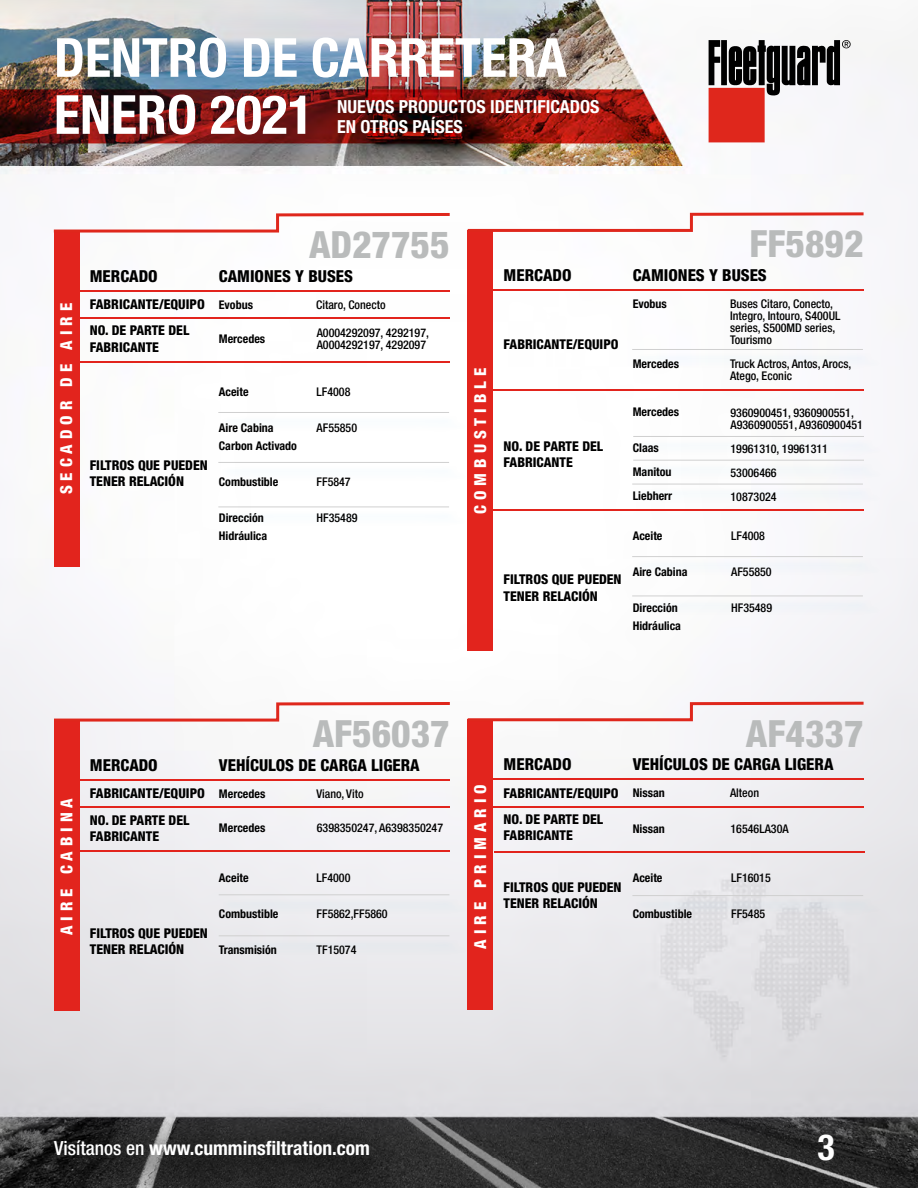
<style>
.page{position:relative;width:918px;height:1188px;background:#fff}
.page>*{position:absolute;margin:0;border:0;box-sizing:border-box;transform-origin:0 0}
.t1{font:700 condensed 54px/57px "Helvetica Neue LT Std";color:#fff}
.t2{font:800 condensed 37.5px "Helvetica Neue LT Std";color:#b9bbbb}
.t3{font:700 condensed 36px "Helvetica Neue LT Std";color:#fff}
.t4{font:700 condensed 19.5px "Helvetica Neue LT Std";color:#fff}
.t5{font:700 condensed 18px/19.5px "Helvetica Neue LT Std";color:#fff}
.t6{font:800 condensed 16.5px "Helvetica Neue LT Std";color:#000}
.t7{font:800 condensed 16.5px "Helvetica Neue LT Std";letter-spacing:.3em;color:#fff}
.t8{font:800 condensed 13.5px/16.2px "Helvetica Neue LT Std";color:#000}
.t9{font:500 condensed 12px/12px "Helvetica Neue LT Std";color:#000}
.t10{font:700 condensed 12px/18px "Helvetica Neue LT Std";color:#000}
.s1{font-weight:500}
</style>
<div class="page">
<img style="left:0;top:0;width:918px;height:1188px">
<div style="left:21px;top:1106px;width:403px;height:82px;background:#000;opacity:.77"></div>
<svg style="left:709px;top:40px;width:142px;height:102px"></svg>
<div style="left:13px;top:0;width:597px;height:178px;background:#283583;opacity:.07"></div>
<div style="left:222px;top:414px;width:244px;height:17px;background:#fcfdfe"></div>
<hr style="left:218px;top:412px;width:231px;height:1px;background:#d0d0d0">
<div style="left:222px;top:509px;width:244px;height:17px;background:#fcfdfe"></div>
<hr style="left:218px;top:507px;width:231px;height:1px;background:#d0d0d0">
<div style="left:222px;top:464px;width:244px;height:17px;background:#fcfdfe"></div>
<hr style="left:218px;top:462px;width:231px;height:1px;background:#d0d0d0">
<div style="left:54px;top:231px;width:25px;height:335px;background:#e2241d"></div>
<svg style="left:51px;top:211px;width:402px;height:23px"></svg>
<hr style="left:79px;top:290px;width:371px;height:1px;background:#e2241d">
<hr style="left:79px;top:318px;width:371px;height:1px;background:#e2241d">
<hr style="left:79px;top:362px;width:370px;height:1px;background:#e2241d">
<div style="left:223px;top:896px;width:244px;height:18px;background:#ebecf0"></div>
<hr style="left:219px;top:895px;width:230px;height:1px;background:#d0d0d0">
<div style="left:223px;top:937px;width:244px;height:18px;background:#e8e9ed"></div>
<hr style="left:219px;top:936px;width:230px;height:1px;background:#d0d0d0">
<div style="left:54px;top:720px;width:26px;height:291px;background:#e2241d"></div>
<svg style="left:51px;top:700px;width:402px;height:23px"></svg>
<hr style="left:80px;top:779px;width:370px;height:1px;background:#e2241d">
<hr style="left:80px;top:807px;width:370px;height:1px;background:#e2241d">
<hr style="left:79px;top:851px;width:370px;height:1px;background:#e2241d">
<div style="left:636px;top:897px;width:244px;height:17px;background:#e2e3e6"></div>
<hr style="left:632px;top:895px;width:231px;height:1px;background:#d0d0d0">
<div style="left:468px;top:720px;width:25px;height:290px;background:#e2241d"></div>
<svg style="left:465px;top:700px;width:402px;height:23px"></svg>
<hr style="left:493px;top:779px;width:370px;height:1px;background:#e2241d">
<hr style="left:493px;top:806px;width:370px;height:2px;background:#e2241d">
<hr style="left:495px;top:852px;width:370px;height:1px;background:#e2241d">
<div style="left:636px;top:558px;width:244px;height:17px;background:#f6f7fa"></div>
<hr style="left:632px;top:556px;width:231px;height:1px;background:#d0d0d0">
<div style="left:636px;top:351px;width:244px;height:17px;background:#f7f9fa"></div>
<hr style="left:632px;top:349px;width:231px;height:1px;background:#d0d0d0">
<div style="left:637px;top:438px;width:244px;height:17px;background:#f8fafb"></div>
<hr style="left:633px;top:436px;width:231px;height:1px;background:#d0d0d0">
<div style="left:637px;top:462px;width:244px;height:17px;background:#f8f9fb"></div>
<hr style="left:633px;top:460px;width:231px;height:1px;background:#d0d0d0">
<div style="left:636px;top:486px;width:244px;height:17px;background:#f7f9fb"></div>
<hr style="left:632px;top:484px;width:231px;height:1px;background:#d0d0d0">
<div style="left:636px;top:598px;width:244px;height:17px;background:#f5f6f9"></div>
<hr style="left:632px;top:596px;width:231px;height:1px;background:#d0d0d0">
<div style="left:468px;top:231px;width:25px;height:420px;background:#e2241d"></div>
<svg style="left:465px;top:211px;width:402px;height:22px"></svg>
<hr style="left:493px;top:289px;width:370px;height:1px;background:#e2241d">
<hr style="left:493px;top:389px;width:370px;height:1px;background:#e2241d">
<hr style="left:494px;top:509px;width:370px;height:1px;background:#e2241d">
<h1 class="t1" style="left:54px;top:28px;width:514px">DENTRO DE CARRETERA<br>ENERO 2021</h1>
<h3 class="t5" style="left:337px;top:97px;width:264px">NUEVOS PRODUCTOS IDENTIFICADOS<br>EN OTROS PAÍSES</h3>
<h3 class="t7" style="left:56px;top:494px;width:193px;rotate:-90deg">SECADOR DE AIRE</h3>
<h3 class="t6" style="left:90px;top:265px;width:69px">MERCADO</h3>
<p class="t8" style="left:90px;top:296px;width:116px">FABRICANTE/EQUIPO</p>
<p class="t8" style="left:90px;top:322px;width:101px">NO. DE PARTE DEL<br>FABRICANTE</p>
<p class="t8" style="left:90px;top:457px;width:120px">FILTROS QUE PUEDEN<br>TENER RELACIÓN</p>
<h2 class="t2" style="left:309px;top:221px;width:142px">AD27755</h2>
<h3 class="t6" style="left:219px;top:265px;width:136px">CAMIONES Y BUSES</h3>
<p class="t10" style="left:219px;top:295px;width:36px">Evobus</p>
<p class="t9" style="left:316px;top:298px;width:71px">Citaro, Conecto</p>
<p class="t10" style="left:219px;top:330px;width:48px">Mercedes</p>
<p class="t9" style="left:317px;top:327px;width:114px">A0004292097, 4292197,<br>A0004292197, 4292097</p>
<p class="t9" style="left:317px;top:386px;width:35px">LF4008</p>
<p class="t9" style="left:317px;top:422px;width:42px">AF55850</p>
<p class="t10" style="left:219px;top:383px;width:31px">Aceite</p>
<p class="t10" style="left:219px;top:419px;width:80px">Aire Cabina<br>Carbon Activado</p>
<p class="t10" style="left:219px;top:473px;width:61px">Combustible</p>
<p class="t10" style="left:219px;top:509px;width:50px">Dirección<br>Hidráulica</p>
<p class="t9" style="left:317px;top:476px;width:36px">FF5847</p>
<p class="t9" style="left:317px;top:512px;width:43px">HF35489</p>
<h3 class="t7" style="left:470px;top:514px;width:148px;rotate:-90deg">COMBUSTIBLE</h3>
<h3 class="t6" style="left:504px;top:265px;width:69px">MERCADO</h3>
<p class="t8" style="left:504px;top:336px;width:116px">FABRICANTE/EQUIPO</p>
<p class="t8" style="left:504px;top:438px;width:101px">NO. DE PARTE DEL<br>FABRICANTE</p>
<p class="t8" style="left:504px;top:571px;width:120px">FILTROS QUE PUEDEN<br>TENER RELACIÓN</p>
<h2 class="t2" style="left:749px;top:221px;width:116px">FF5892</h2>
<h3 class="t6" style="left:633px;top:265px;width:136px">CAMIONES Y BUSES</h3>
<p class="t10" style="left:633px;top:294px;width:36px">Evobus</p>
<p class="t9" style="left:730px;top:298px;width:112px">Buses Citaro, Conecto,<br>Integro, Intouro, S400UL series, S500MD series,<br>Tourismo</p>
<p class="t9" style="left:730px;top:358px;width:123px">Truck Actros, Antos, Arocs,<br>Atego, Econic</p>
<p class="t10" style="left:633px;top:354px;width:48px">Mercedes</p>
<p class="t10" style="left:633px;top:403px;width:48px">Mercedes</p>
<p class="t10" style="left:633px;top:436px;width:41px;line-height:24px">Claas<br>Manitou<br>Liebherr</p>
<p class="t10" style="left:633px;top:527px;width:31px">Aceite</p>
<p class="t10" style="left:633px;top:563px;width:56px">Aire Cabina</p>
<p class="t10" style="left:633px;top:599px;width:50px">Dirección<br>Hidráulica</p>
<p class="t9" style="left:731px;top:407px;width:134px">9360900451, 9360900551,<br>A9360900551, A9360900451</p>
<p class="t9" style="left:731px;top:437px;width:99px;line-height:24px">19961310, 19961311<br>53006466<br>10873024</p>
<p class="t9" style="left:731px;top:530px;width:35px">LF4008</p>
<p class="t9" style="left:731px;top:566px;width:42px">AF55850</p>
<p class="t9" style="left:731px;top:602px;width:43px">HF35489</p>
<h3 class="t7" style="left:56px;top:935px;width:139px;rotate:-90deg">AIRE CABINA</h3>
<h3 class="t6" style="left:90px;top:754px;width:69px">MERCADO</h3>
<p class="t8" style="left:90px;top:785px;width:116px">FABRICANTE/EQUIPO</p>
<p class="t8" style="left:90px;top:811px;width:101px">NO. DE PARTE DEL<br>FABRICANTE</p>
<p class="t8" style="left:90px;top:925px;width:120px">FILTROS QUE PUEDEN<br>TENER RELACIÓN</p>
<h2 class="t2" style="left:313px;top:710px;width:139px">AF56037</h2>
<h3 class="t6" style="left:219px;top:754px;width:202px">VEHÍCULOS DE CARGA LIGERA</h3>
<p class="t10" style="left:219px;top:784px;width:48px">Mercedes</p>
<p class="t9" style="left:316px;top:787px;width:49px">Viano, Vito</p>
<p class="t10" style="left:219px;top:819px;width:48px">Mercedes</p>
<p class="t9" style="left:317px;top:822px;width:128px">6398350247, A6398350247</p>
<p class="t9" style="left:317px;top:872px;width:35px">LF4000</p>
<p class="t9" style="left:317px;top:908px;width:73px">FF5862,FF5860</p>
<p class="t9" style="left:317px;top:944px;width:41px">TF15074</p>
<p class="t10" style="left:219px;top:869px;width:31px">Aceite</p>
<p class="t10" style="left:219px;top:905px;width:61px">Combustible</p>
<p class="t10" style="left:219px;top:941px;width:59px">Transmisión</p>
<h3 class="t7" style="left:470px;top:949px;width:166px;rotate:-90deg">AIRE PRIMARIO</h3>
<h3 class="t6" style="left:504px;top:754px;width:69px">MERCADO</h3>
<p class="t8" style="left:504px;top:785px;width:116px">FABRICANTE/EQUIPO</p>
<p class="t8" style="left:504px;top:811px;width:101px">NO. DE PARTE DEL<br>FABRICANTE</p>
<h2 class="t2" style="left:746px;top:710px;width:119px">AF4337</h2>
<h3 class="t6" style="left:633px;top:754px;width:202px">VEHÍCULOS DE CARGA LIGERA</h3>
<p class="t10" style="left:633px;top:784px;width:34px">Nissan</p>
<p class="t9" style="left:730px;top:787px;width:31px">Alteon</p>
<p class="t10" style="left:633px;top:819px;width:34px">Nissan</p>
<p class="t9" style="left:731px;top:822px;width:60px">16546LA30A</p>
<p class="t8" style="left:504px;top:878px;width:120px">FILTROS QUE PUEDEN<br>TENER RELACIÓN</p>
<p class="t10" style="left:633px;top:869px;width:31px">Aceite</p>
<p class="t10" style="left:633px;top:905px;width:61px">Combustible</p>
<p class="t9" style="left:731px;top:872px;width:41px">LF16015</p>
<p class="t9" style="left:731px;top:908px;width:36px">FF5485</p>
<h3 class="t4" style="left:54px;top:1136px;width:318px"><span class="s1">Visítanos en</span> www.cumminsfiltration.com</h3>
<h3 class="t3" style="left:818px;top:1125px;width:19px">3</h3>
</div>
